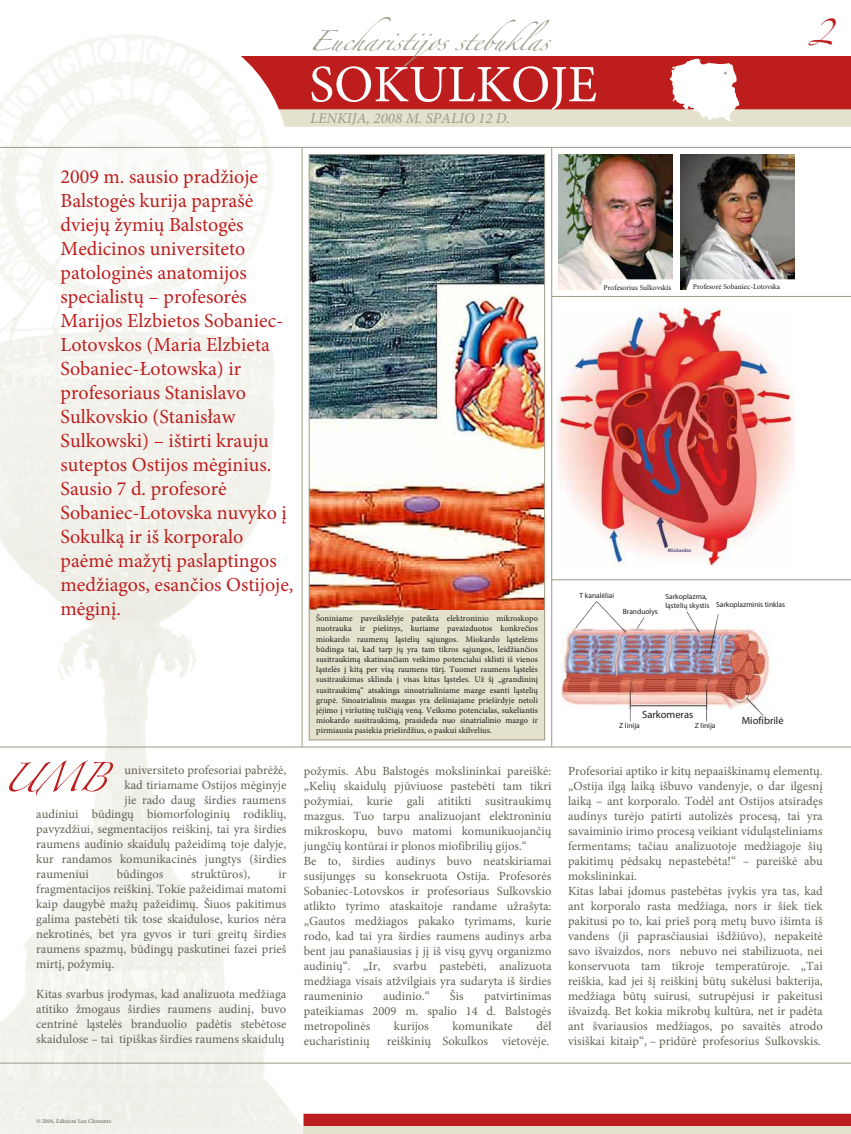
<style>
.page{position:relative;width:851px;height:1134px;background:#fff}
.page>*{position:absolute;margin:0;border:0;box-sizing:border-box;transform-origin:0 0}
.t1{font:italic 65px "Zapfino Extra LT One";color:#bd1d1d;scale:.85 1}
.t2{font:52.5px "Minion Pro";color:#fff}
.t3{font:italic 45px "Zapfino Extra LT One";color:#9d9a88}
.t4{font:24px "Zapfino";color:#bd1d1d}
.t5{font:20px/24px "Minion Pro";color:#bd1d1d}
.t6{font:italic 15px "Minion Pro";color:#9d9a88}
.t7{font:12.5px/15px "Minion Pro";color:#636152;text-align:justify}
.t8{font:10.5px "Myriad Pro";color:#1d1d1b}
.t9{font:8.5px/10.2px "Minion Pro";color:#1d1d1b;text-align:justify}
.t10{font:7.5px/8.6px "Myriad Pro";color:#1d1d1b}
.t11{font:7.5px "Minion Pro";color:#1d1d1b}
.t12{font:6px "Minion Pro";color:#636152}
.t13{font:700 5px "Myriad Pro";color:#595a81}
</style>
<div class="page">
<div style="left:221px;top:56px;width:629px;height:54px;background:#bd1d1d"></div>
<div style="left:222px;top:109px;width:628px;height:18px;background:#e4e1cd"></div>
<img style="left:0;top:35px;width:329px;height:1099px">
<div style="left:303px;top:1114px;width:547px;height:17px;background:#bd1d1d"></div>
<div style="left:303px;top:1127px;width:547px;height:7px;background:#e4e1cd"></div>
<hr style="left:0;top:747px;width:850px;height:1px;background:#9d9a88">
<hr style="left:0;top:147px;width:850px;height:1px;background:#9d9a88">
<hr style="left:0;top:1063px;width:850px;height:1px;background:#9d9a88">
<hr style="left:302px;top:147px;width:1px;height:600px;background:#9d9a88">
<hr style="left:551px;top:147px;width:1px;height:600px;background:#9d9a88">
<hr style="left:551px;top:296px;width:299px;height:1px;background:#9d9a88">
<hr style="left:551px;top:580px;width:299px;height:1px;background:#9d9a88">
<svg style="left:669px;top:59px;width:70px;height:62px"></svg>
<img style="left:680px;top:154px;width:114px;height:135px">
<svg style="left:685px;top:279px;width:110px;height:11px"></svg>
<img style="left:558px;top:154px;width:115px;height:135px">
<svg style="left:598px;top:279px;width:75px;height:11px"></svg>
<div style="left:309px;top:154px;width:235px;height:586px;background:#e4e1cd"></div>
<img style="left:558px;top:308px;width:236px;height:258px">
<img style="left:561px;top:601px;width:208px;height:121px">
<img style="left:311px;top:156px;width:231px;height:453px">
<div style="left:309px;top:154px;width:235px;height:586px;border:1px solid #9d9a88"></div>
<div style="left:732px;top:720px;width:58px;height:14px;background:#fff"></div>
<div style="left:721px;top:604px;width:58px;height:18px;background:#fff"></div>
<div style="left:657px;top:588px;width:58px;height:22px;background:#fff"></div>
<div style="left:640px;top:710px;width:59px;height:11px;background:#fff"></div>
<div style="left:623px;top:604px;width:34px;height:11px;background:#fff"></div>
<h3 class="t3" style="left:308px;top:8px;width:257px">Eucharistijosstebuklas</h3>
<h2 class="t2" style="left:309px;top:49px;width:289px">SOKULKOJE</h2>
<p class="t6" style="left:310px;top:107px;width:201px">LENKIJA, 2008 M. SPALIO 12 D.</p>
<h3 class="t4" style="left:808px;top:22px;width:27px">2</h3>
<p class="t5" style="left:61px;top:165px;width:234px">2009 m. sausio pradžioje<br>Balstogės kurija paprašė dviejų žymių Balstogės<br>Medicinos universiteto patologinės anatomijos specialistų – profesorės<br>Marijos Elzbietos Sobaniec-<br>Lotovskos (Maria Elzbieta<br>Sobaniec-Łotowska) ir profesoriaus Stanislavo<br>Sulkovskio (Stanisław<br>Sulkowski) – ištirti krauju suteptos Ostijos mėginius.<br>Sausio 7 d. profesorė<br>Sobaniec-Lotovska nuvyko į<br>Sokulką ir iš korporalo paėmė mažytį paslaptingos medžiagos, esančios Ostijoje, mėginį.</p>
<h1 class="t1" style="left:2px;top:730px;width:150px">UMB</h1>
<p class="t7" style="left:124px;top:763px;width:163px">universiteto profesoriai pabrėžė,</p>
<p class="t7" style="left:124px;top:778px;width:163px">kad tiriamame Ostijos mėginyje</p>
<p class="t7" style="left:124px;top:793px;width:163px">jie rado daug širdies raumens</p>
<p class="t7" style="left:36px;top:807px;width:251px">audiniui būdingų biomorfologinių rodiklių,</p>
<p class="t7" style="left:36px;top:822px;width:251px">pavyzdžiui, segmentacijos reiškinį, tai yra širdies</p>
<p class="t7" style="left:36px;top:837px;width:251px">raumens audinio skaidulų pažeidimą toje dalyje,</p>
<p class="t7" style="left:36px;top:852px;width:251px">kur randamos komunikacinės jungtys (širdies</p>
<p class="t7" style="left:36px;top:867px;width:54px">raumeniui</p>
<p class="t7" style="left:117px;top:867px;width:48px">būdingos</p>
<p class="t7" style="left:191px;top:867px;width:61px">struktūros),</p>
<p class="t7" style="left:36px;top:867px;width:251px;text-indent:242px">ir fragmentacijos reiškinį. Tokie pažeidimai matomi kaip daugybė mažų pažeidimų. Šiuos pakitimus galima pastebėti tik tose skaidulose, kurios nėra nekrotinės, bet yra gyvos ir turi greitų širdies raumens spazmų, būdingų paskutinei fazei prieš mirtį, požymių.</p>
<p class="t7" style="left:36px;top:987px;width:251px">Kitas svarbus įrodymas, kad analizuota medžiaga atitiko žmogaus širdies raumens audinį, buvo centrinė ląstelės branduolio padėtis stebėtose skaidulose – tai tipiškas širdies raumens skaidulų</p>
<p class="t9" style="left:316px;top:613px;width:223px">Šoniniame paveikslėlyje pateikta elektroninio mikroskopo nuotrauka ir piešinys, kuriame pavaizduotos konkrečios miokardo raumenų ląstelių sąjungos. Miokardo ląstelėms būdinga tai, kad tarp jų yra tam tikros sąjungos, leidžiančios susitraukimą skatinančiam veikimo potencialui sklisti iš vienos ląstelės į kitą per visą raumens tūrį. Tuomet raumens ląstelės susitraukimas sklinda į visas kitas ląsteles. Už šį „grandininį susitraukimą“ atsakinga sinoatrialiniame mazge esanti ląstelių grupė. Sinoatrialinis mazgas yra dešiniajame prieširdyje netoli įėjimo į viršutinę tuščiąją veną. Veiksmo potencialas, sukeliantis miokardo susitraukimą, prasideda nuo sinatrialinio mazgo ir pirmiausia pasiekia prieširdžius, o paskui skilvelius.</p>
<p class="t7" style="left:304px;top:763px;width:249px;text-align:left">požymis. Abu Balstogės mokslininkai pareiškė: „Kelių skaidulų pjūviuose pastebėti tam tikri požymiai, kurie gali atitikti susitraukimų mazgus. Tuo tarpu analizuojant elektroniniu mikroskopu, buvo matomi komunikuojančių jungčių kontūrai ir plonos miofibrilių gijos.“<br>Be to, širdies audinys buvo neatskiriamai susijungęs su konsekruota Ostija. Profesorės Sobaniec-Lotovskos ir profesoriaus Sulkovskio atlikto tyrimo ataskaitoje randame užrašyta: „Gautos medžiagos pakako tyrimams, kurie rodo, kad tai yra širdies raumens audinys arba bent jau panašiausias į jį iš visų gyvų organizmo audinių“. „Ir, svarbu pastebėti, analizuota medžiaga visais atžvilgiais yra sudaryta iš širdies raumeninio</p>
<p class="t7" style="left:383px;top:988px;width:48px">audinio.“</p>
<p class="t7" style="left:450px;top:988px;width:15px">Šis</p>
<p class="t7" style="left:304px;top:988px;width:249px;text-indent:180px">patvirtinimas pateikiamas 2009 m. spalio 14 d. Balstogės metropolinės</p>
<p class="t7" style="left:394px;top:1018px;width:36px">kurijos</p>
<p class="t7" style="left:452px;top:1018px;width:62px">komunikate</p>
<p class="t7" style="left:536px;top:1018px;width:17px">dėl</p>
<p class="t7" style="left:304px;top:1033px;width:67px">eucharistinių</p>
<p class="t7" style="left:387px;top:1033px;width:164px">reiškinių Sokulkos vietovėje.</p>
<p class="t11" style="left:603px;top:282px;width:69px">Profesorius Sulkovskis</p>
<p class="t11" style="left:692px;top:282px;width:89px">Profesorė Sobaniec-Lotovska</p>
<p class="t13" style="left:667px;top:547px;width:25px">Miokardas</p>
<p class="t10" style="left:579px;top:591px;width:36px">T kanalėliai</p>
<p class="t10" style="left:665px;top:592px;width:121px">Sarkoplazma,<br>ląstelių skystis Sarkoplazminis tinklas</p>
<p class="t10" style="left:622px;top:607px;width:37px">Branduolys</p>
<p class="t8" style="left:642px;top:708px;width:53px">Sarkomeras</p>
<p class="t10" style="left:619px;top:721px;width:22px">Z linija</p>
<p class="t10" style="left:694px;top:721px;width:22px">Z linija</p>
<p class="t8" style="left:741px;top:714px;width:43px">Miofibrilė</p>
<p class="t7" style="left:568px;top:763px;width:256px;text-align:left">Profesoriai aptiko ir kitų nepaaiškinamų elementų. „Ostija ilgą laiką išbuvo vandenyje, o dar ilgesnį laiką – ant korporalo. Todėl ant Ostijos atsiradęs audinys turėjo patirti autolizės procesą, tai yra savaiminio irimo procesą veikiant viduląsteliniams fermentams; tačiau analizuotoje medžiagoje šių pakitimų pėdsakų nepastebėta!“ – pareiškė abu mokslininkai.<br>Kitas labai įdomus pastebėtas įvykis yra tas, kad ant korporalo rasta medžiaga, nors ir šiek tiek pakitusi po to, kai prieš porą metų buvo išimta iš vandens (ji paprasčiausiai išdžiūvo), nepakeitė savo išvaizdos, nors nebuvo nei stabilizuota, nei konservuota tam tikroje temperatūroje. „Tai reiškia, kad jei šį reiškinį būtų sukėlusi bakterija, medžiaga būtų suirusi, sutrupėjusi ir pakeitusi išvaizdą. Bet kokia mikrobų kultūra, net ir padėta ant švariausios medžiagos, po savaitės atrodo visiškai kitaip“, – pridūrė profesorius Sulkovskis.</p>
<p class="t12" style="left:36px;top:1117px;width:76px">© 2006, Edizioni San Clemente</p>
</div>
